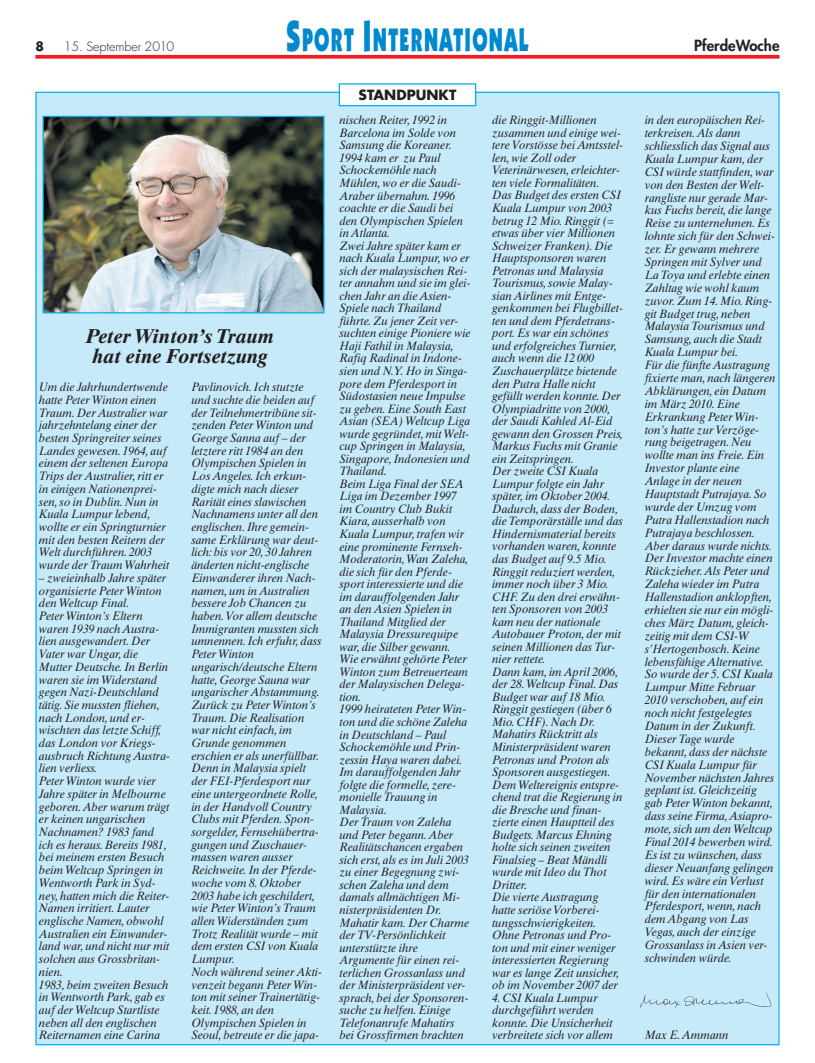
<style>
.page{position:relative;width:815px;height:1063px;background:#fff}
.page>*{position:absolute;margin:0;border:0;box-sizing:border-box;transform-origin:0 0}
.t1{font:900 32.75px "Itc Kabel";letter-spacing:.065em;color:#0089cf;scale:.6 1}
.t2{font:italic 700 20px/20px "Times Ten";color:#231f20;text-align:center}
.t3{font:800 15px "Futura";color:#231f20}
.t4{font:700 13.75px "Futura";color:#231f20}
.t5{font:300 12.5px "Futura";color:#231f20}
.t6{font:700 12.5px "Futura";color:#231f20}
.t7{font:italic 12.12px/12.5px "Times Ten";color:#231f20;scale:.95 1}
.s1{font-size:43.75px}
</style>
<div class="page">
<svg style="left:35px;top:55px;width:745px;height:4px;background:#ef2f35"></svg>
<div style="left:37px;top:93px;width:741px;height:951px;background:#c6eafa"></div>
<div style="left:340px;top:85px;width:135px;height:20px;background:#fff"></div>
<div style="left:339px;top:83px;width:137px;height:23px;border:1px solid #00aeef"></div>
<img style="left:45px;top:118px;width:278px;height:193px">
<div style="left:43px;top:116px;width:282px;height:197px;border:1px solid #00aeef"></div>
<img style="left:640px;top:991px;width:132px;height:18px">
<p class="t6" style="left:35px;top:41px;width:10px">8</p>
<p class="t5" style="left:64px;top:41px;width:112px">15. September 2010</p>
<h1 class="t1" style="left:286px;top:28px;width:406px"><span class="s1">S</span>PORT <span class="s1">I</span>NTERNATIONAL</h1>
<p class="t4" style="left:359px;top:88px;width:99px">STANDPUNKT</p>
<h2 class="t2" style="left:86px;top:328px;width:190px">Peter Winton’s Traum hat eine Fortsetzung</h2>
<p class="t7" style="left:39px;top:382px;width:139px">Um die Jahrhundert wende hatte Peter Winton einen<br>Traum. Der Australier war jahrzehntelang einer der besten Springreiter seines<br>Landes gewesen. 1964, auf einem der seltenen Europa<br>Trips der Australier, ritt er in einigen Nationenprei&shy;sen, so in Dublin. Nun in<br>Kuala Lumpur lebend, wollte er ein Springturnier mit den besten Reitern der<br>Welt durchführen. 2003 wurde der Traum Wahrheit</p>
<p class="t7" style="left:39px;top:573px;width:139px">– zweieinhalb Jahre später organisierte Peter Winton den Weltcup Final.<br>Peter Winton’s Eltern waren 1939 nach Austra&shy;lien ausgewandert. Der<br>Vater war Ungar, die<br>Mutter Deutsche. In Berlin waren sie im Widerstand gegen Nazi-Deutschland tätig. Sie mussten fliehen, nach London, und er - wischten das letzte Schiff, das London vor Kriegs&shy;ausbruch Richtung Austra&shy;lien verliess.<br>Peter Winton wurde vier<br>Jahre später in Melbourne geboren. Aber warum trägt er keinen ungarischen<br>Nachnamen? 1983 fand ich es heraus. Bereits 1981, bei meinem ersten Besuch beim Weltcup Springen in<br>Wentworth Park in Syd&shy;ney, hatten mich die Reiter-<br>Namen irritiert. Lauter englische Namen, obwohl<br>Australien ein Einwander&shy;land war, und nicht nur mit solchen aus Grossbritan&shy;nien.<br>1983, beim zweiten Besuch in Wentworth Park, gab es auf der Weltcup Startliste neben all den englischen<br>Reiternamen eine Carina</p>
<p class="t7" style="left:191px;top:382px;width:139px">Pavlinovich. Ich stutzte und suchte die beiden auf der Teilnehmertribüne sit&shy;zenden Peter Winton und<br>George Sanna auf – der letztere ritt 1984 an den<br>Olympischen Spielen in<br>Los Angeles. Ich erkun&shy;digte mich nach dieser<br>Rarität eines slawischen<br>Nachnamens unter all den englischen. Ihre gemein&shy;same Erklärung war deut&shy;lich: bis vor 20, 30 Jahren änderten nicht-englische<br>Einwanderer ihren Nach&shy;namen, um in Australien bessere Job Chancen zu haben. Vor allem deutsche<br>Immigranten mussten sich umnennen. Ich erfuhr, dass<br>Peter Winton ungarisch/deutsche Eltern hatte, George Sauna war ungarischer Abstammung.<br>Zurück zu Peter Winton’s<br>Traum. Die Realisation war nicht einfach, im<br>Grunde genommen erschien er als unerfüllbar.<br>Denn in Malaysia spielt der FEI-Pferdesport nur eine untergeordnete Rolle, in der Handvoll Country<br>Clubs mit Pferden. Spon&shy;sorgelder, Fernsehübertra&shy;gungen und Zuschauer&shy;massen waren ausser<br>Reichweite. In der Pferde&shy;woche vom 8. Oktober<br>2003 habe ich geschildert, wie Peter Winton’s Traum allen Widerständen zum<br>Trotz Realität wurde – mit dem ersten CSI von Kuala<br>Lumpur.<br>Noch während seiner Akti&shy;venzeit begann Peter Win&shy;ton mit seiner Trainertätig&shy;keit. 1988, an den<br>Olympischen Spielen in<br>Seoul, betreute er die japa-</p>
<p class="t7" style="left:339px;top:115px;width:140px">nischen Reiter, 1992 in<br>Barcelona im Solde von<br>Samsung die Koreaner.<br>1994 kam er zu Paul<br>Schockemöhle nach<br>Mühlen, wo er die Saudi-<br>Araber übernahm. 1996 coachte er die Saudi bei den Olympischen Spielen in Atlanta.<br>Zwei Jahre später kam er nach Kuala Lumpur, wo er sich der malaysischen Rei&shy;ter annahm und sie im glei&shy;chen Jahr an die Asien-<br>Spiele nach Thailand führte. Zu jener Zeit ver&shy;suchten einige Pioniere wie<br>Haji Fathil in Malaysia,<br>Rafiq Radinal in Indone&shy;sien und N.Y. Ho in Singa&shy;pore dem Pferdesport in<br>Südostasien neue Impulse zu geben. Eine South East<br>Asian (SEA) Weltcup Liga wurde gegründet, mit Welt&shy;cup Springen in Malaysia,<br>Singapore, Indonesien und<br>Thailand.<br>Beim Liga Final der SEA<br>Liga im Dezember 1997 im Country Club Bukit<br>Kiara, ausserhalb von<br>Kuala Lumpur, trafen wir eine prominente Fernseh-<br>Moderatorin, Wan Zaleha, die sich für den Pferde - sport interessierte und die im darauffolgenden Jahr an den Asien Spielen in<br>Thailand Mitglied der<br>Malaysia Dressurequipe war, die Silber gewann.<br>Wie erwähnt gehörte Peter<br>Winton zum Betreuerteam der Malaysischen Delega&shy;tion.<br>1999 heirateten Peter Win&shy;ton und die schöne Zaleha in Deutschland – Paul<br>Schockemöhle und Prin&shy;zessin Haya waren dabei.<br>Im darauffolgenden Jahr folgte die formelle, zere&shy;monielle Trauung in<br>Malaysia.<br>Der Traum von Zaleha und Peter begann. Aber<br>Realitätschancen ergaben sich erst, als es im Juli 2003 zu einer Begegnung zwi&shy;schen Zaleha und dem damals allmächtigen Mi - nis terpräsidenten Dr.<br>Mahatir kam. Der Charme der TV-Persönlichkeit unterstützte ihre<br>Argumente für einen rei&shy;terlichen Grossanlass und der Ministerpräsident ver&shy;sprach, bei der Sponsoren&shy;suche zu helfen. Einige<br>Telefonanrufe Mahatirs bei Grossfirmen brachten</p>
<p class="t7" style="left:492px;top:115px;width:139px">die Ringgit-Millionen zusammen und einige wei&shy;tere Vorstösse bei Amtsstel&shy;len, wie Zoll oder<br>Veterinärwesen, erleichter&shy;ten viele Formalitäten.<br>Das Budget des ersten CSI<br>Kuala Lumpur von 2003 betrug 12 Mio. Ringgit (= etwas über vier Millionen<br>Schweizer Franken). Die<br>Hauptsponsoren waren<br>Petronas und Malaysia<br>Tourismus, sowie Malay&shy;sian Airlines mit Entge&shy;genkommen bei Flugbillet&shy;ten und dem Pfer detrans&shy;port. Es war ein schönes und erfolgreiches Turnier, auch wenn die 12 000<br>Zuschauerplätze bietende den Putra Halle nicht gefüllt werden konnte. Der<br>Olympiadritte von 2000, der Saudi Kahled Al-Eid gewann den Grossen Preis,<br>Markus Fuchs mit Granie ein Zeitspringen.<br>Der zweite CSI Kuala<br>Lumpur folgte ein Jahr später, im Oktober 2004.<br>Dadurch, dass der Boden, die Temporärställe und das<br>Hindernismaterial bereits vorhanden waren, konnte das Budget auf 9.5 Mio.<br>Ringgit reduziert werden, immer noch über 3 Mio.<br>CHF. Zu den drei erwähn&shy;ten Sponsoren von 2003 kam neu der nationale<br>Autobauer Proton, der mit seinen Millionen das Tur&shy;nier rettete.<br>Dann kam, im April 2006, der 28. Weltcup Final. Das<br>Budget war auf 18 Mio.<br>Ringgit gestiegen (über 6<br>Mio. CHF). Nach Dr.<br>Mahatirs Rücktritt als<br>Ministerpräsident waren<br>Petronas und Proton als<br>Sponsoren ausgestiegen.<br>Dem Weltereignis entspre&shy;chend trat die Regierung in die Bresche und finan - zierte einen Hauptteil des<br>Budgets. Marcus Ehning holte sich seinen zweiten<br>Finalsieg – Beat Mändli wurde mit Ideo du Thot<br>Dritter.<br>Die vierte Austragung hatte seriöse Vorbe rei - tungsschwierigkeiten.<br>Ohne Petronas und Pro&shy;ton und mit einer weniger interessierten Regierung war es lange Zeit unsicher, ob im November 2007 der</p>
<p class="t7" style="left:492px;top:993px;width:129px">4. CSI Kuala Lumpur durchgeführt werden konnte. Die Unsicherheit verbreitete sich vor allem</p>
<p class="t3" style="left:694px;top:39px;width:87px">PferdeWoche</p>
<p class="t7" style="left:645px;top:115px;width:139px;line-height:12.9px">in den europäischen Rei&shy;terkreisen. Als dann schliesslich das Signal aus<br>Kuala Lumpur kam, der<br>CSI würde stattfinden, war von den Besten der Welt&shy;rangliste nur gerade Mar&shy;kus Fuchs bereit, die lange<br>Reise zu unternehmen. Es lohnte sich für den Schwei&shy;zer. Er gewann mehrere<br>Springen mit Sylver und<br>La Toya und erlebte einen<br>Zahltag wie wohl kaum zuvor. Zum 14. Mio. Ring&shy;git Budget trug, neben<br>Malaysia Tourismus und<br>Samsung, auch die Stadt<br>Kuala Lumpur bei.<br>Für die fünfte Austragung fixierte man, nach längeren<br>Abklärungen, ein Datum im März 2010. Eine<br>Erkrankung Peter Win&shy;ton’s hatte zur Verzöge&shy;rung beigetragen. Neu wollte man ins Freie. Ein<br>Investor plante eine<br>Anlage in der neuen<br>Hauptstadt Putrajaya. So wurde der Umzug vom<br>Putra Hallenstadion nach<br>Putrajaya beschlossen.<br>Aber daraus wurde nichts.<br>Der Investor machte einen<br>Rückzieher. Als Peter und<br>Zaleha wieder im Putra<br>Hallenstadion anklopften, erhielten sie nur ein mögli&shy;ches März Datum, gleich&shy;zeitig mit dem CSI-W s’Hertogenbosch. Keine lebensfähige Alternative.<br>So wurde der 5. CSI Kuala<br>Lumpur Mitte Februar<br>2010 verschoben, auf ein noch nicht festgelegtes<br>Datum in der Zukunft.<br>Dieser Tage wurde bekannt, dass der nächste<br>CSI Kuala Lumpur für<br>November nächsten Jahres geplant ist. Gleichzeitig gab Peter Winton bekannt, dass seine Firma, Asiapro&shy;mote, sich um den Weltcup<br>Final 2014 bewerben wird.<br>Es ist zu wünschen, dass dieser Neuanfang gelingen wird. Es wäre ein Verlust für den internationalen<br>Pferdesport, wenn, nach dem Abgang von Las<br>Vegas, auch der einzige<br>Grossanlass in Asien ver&shy;schwinden würde.</p>
<p class="t7" style="left:645px;top:1030px;width:90px">Max E. Ammann</p>
</div>
